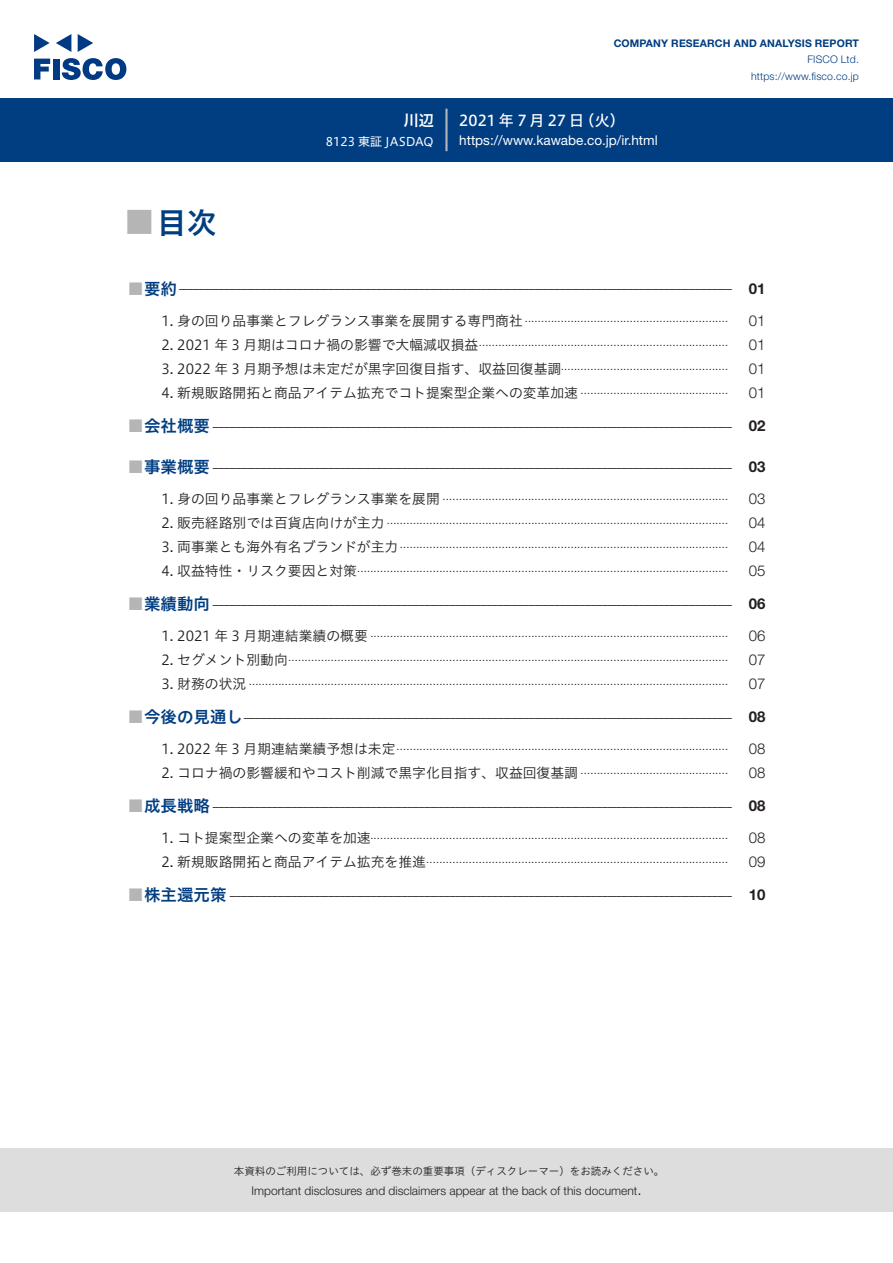
<style>
.page{position:relative;width:893px;height:1263px;background:#fff}
.page>*{position:absolute;margin:0;border:0;box-sizing:border-box;transform-origin:0 0}
.t1{font:30px "Hiragino UD Sans Std N W6";color:#003d81}
.t2{font:700 24px "Koz Go Pro";color:#b5b5b6}
.t3{font:16.5px "Hiragino UD Sans Std W6";color:#003d81}
.t4{font:300 15px "Helvetica Neue LT Std";color:#231f20}
.t5{font:700 15px "Helvetica Neue LT Std";color:#231f20}
.t6{font:15px "Hiragino UD Sans F Std N W5";letter-spacing:.01em;color:#fff}
.t7{font:15px "Hiragino UD Sans F Std N W6";color:#fff}
.t8{font:13.8px "Hiragino UD Sans Std W3";color:#231f20}
.t9{font:13.5px "Helvetica Neue LT Std";color:#fff}
.t10{font:12px "Hiragino UD Sans Std W3";color:#231f20}
.t11{font:300 12px "Helvetica Neue LT Std";color:#231f20}
.t12{font:12px "Hiragino UD Sans F Std N W4";color:#fff}
.t13{font:10.5px "Hiragino UD Sans Std W3";color:#231f20}
.t14{font:700 10.5px "Helvetica Neue LT Std";letter-spacing:.015em;color:#003d81}
.t15{font:300 10.5px/16.5px "Helvetica Neue LT Std";letter-spacing:.015em;color:#003d81;text-align:right}
.t16{font:9px "Hiragino UD Sans Std W3";color:#231f20}
.s1{color:#b5b5b6}
</style>
<div class="page">
<div style="left:0;top:1148px;width:893px;height:64px;background:#ddd"></div>
<svg style="left:34px;top:59px;width:16px;height:20px"></svg>
<div style="left:53px;top:59px;width:6px;height:20px;background:#003a83"></div>
<svg style="left:62px;top:58px;width:64px;height:22px"></svg>
<svg style="left:34px;top:34px;width:16px;height:18px"></svg>
<svg style="left:78px;top:34px;width:15px;height:18px"></svg>
<svg style="left:56px;top:34px;width:15px;height:18px"></svg>
<div style="left:0;top:98px;width:893px;height:64px;background:#003d81"></div>
<hr style="left:445px;top:109px;width:3px;height:42px;background:#b5b5b6">
<p class="t2" style="left:128px;top:207px;width:25px">█</p>
<p class="t1" style="left:157px;top:199px;width:61px">目次</p>
<h3 class="t7" style="left:404px;top:109px;width:31px">川辺</h3>
<h3 class="t12" style="left:326px;top:132px;width:109px">8123 東証 JASDAQ</h3>
<p class="t14" style="left:614px;top:37px;width:247px">COMPANY RESEARCH AND ANALYSIS REPORT</p>
<p class="t15" style="left:751px;top:51px;width:109px">FISCO Ltd. https://www.fisco.co j p.</p>
<h3 class="t6" style="left:579px;top:109px;width:47px">（火(</h3>
<h3 class="t6" style="left:459px;top:109px;width:127px">2021年 7月27 日</h3>
<h3 class="t9" style="left:459px;top:132px;width:200px">https://www.kawabe.co j p. .i r/ html</h3>
<p class="t3" style="left:128px;top:276px;width:51px"><span class="s1">■</span>要約</p>
<p class="t10" style="left:177px;top:280px;width:557px">-----------------------------------------------------------------------------------------------------------------------------------------------------------------------------------------------------</p>
<p class="t8" style="left:162px;top:310px;width:363px">1. 身の回り品事業とフレグランス事業を展開する専門商社</p>
<p class="t16" style="left:525px;top:312px;width:204px">..............................................................</p>
<p class="t8" style="left:162px;top:334px;width:318px">2. 2021 年 3 月期はコロナ禍の影響で大幅減収損益</p>
<p class="t16" style="left:479px;top:336px;width:250px">............................................................................</p>
<p class="t8" style="left:162px;top:358px;width:401px">3. 2022 年 3 月期予想は未定だが黒字回復目指す、収益回復基調</p>
<p class="t16" style="left:561px;top:360px;width:168px">...................................................</p>
<p class="t8" style="left:162px;top:382px;width:418px">4. 新規販路開拓と商品アイテム拡充でコト提案型企業への変革加速</p>
<p class="t16" style="left:581px;top:384px;width:148px">.............................................</p>
<p class="t3" style="left:128px;top:413px;width:84px"><span class="s1">■</span>会社概要</p>
<p class="t10" style="left:210px;top:417px;width:524px">-----------------------------------------------------------------------------------------------------------------------------------------------------------------------------------------</p>
<p class="t3" style="left:128px;top:454px;width:84px"><span class="s1">■</span>事業概要</p>
<p class="t10" style="left:210px;top:458px;width:524px">-----------------------------------------------------------------------------------------------------------------------------------------------------------------------------------------</p>
<p class="t8" style="left:162px;top:488px;width:280px">1. 身の回り品事業とフレグランス事業を展開</p>
<p class="t16" style="left:443px;top:490px;width:286px">.......................................................................................</p>
<p class="t8" style="left:162px;top:512px;width:225px">2. 販売経路別では百貨店向けが主力</p>
<p class="t16" style="left:387px;top:514px;width:342px">........................................................................................................</p>
<p class="t8" style="left:162px;top:536px;width:238px">3. 両事業とも海外有名ブランドが主力</p>
<p class="t16" style="left:400px;top:538px;width:329px">....................................................................................................</p>
<p class="t8" style="left:162px;top:560px;width:197px">4. 収益特性・リスク要因と対策</p>
<p class="t16" style="left:358px;top:562px;width:372px">.................................................................................................................</p>
<p class="t3" style="left:128px;top:591px;width:84px"><span class="s1">■</span>業績動向</p>
<p class="t10" style="left:210px;top:595px;width:524px">-----------------------------------------------------------------------------------------------------------------------------------------------------------------------------------------</p>
<p class="t8" style="left:162px;top:625px;width:208px">1. 2021 年 3 月期連結業績の概要</p>
<p class="t16" style="left:371px;top:627px;width:359px">.............................................................................................................</p>
<p class="t8" style="left:162px;top:649px;width:128px">2. セグメント別動向</p>
<p class="t16" style="left:289px;top:651px;width:441px">......................................................................................................................................</p>
<p class="t8" style="left:162px;top:673px;width:86px">3. 財務の状況</p>
<p class="t16" style="left:249px;top:675px;width:480px">..................................................................................................................................................</p>
<p class="t3" style="left:128px;top:704px;width:117px"><span class="s1">■</span>今後の見通し</p>
<p class="t10" style="left:243px;top:708px;width:491px">------------------------------------------------------------------------------------------------------------------------------------------------------------------------------</p>
<p class="t8" style="left:162px;top:738px;width:235px">1. 2022 年 3 月期連結業績予想は未定</p>
<p class="t16" style="left:397px;top:740px;width:332px">.....................................................................................................</p>
<p class="t8" style="left:162px;top:762px;width:418px">2. コロナ禍の影響緩和やコスト削減で黒字化目指す、収益回復基調</p>
<p class="t16" style="left:581px;top:764px;width:148px">.............................................</p>
<p class="t3" style="left:128px;top:793px;width:84px"><span class="s1">■</span>成長戦略</p>
<p class="t10" style="left:210px;top:797px;width:524px">-----------------------------------------------------------------------------------------------------------------------------------------------------------------------------------------</p>
<p class="t8" style="left:162px;top:827px;width:211px">1. コト提案型企業への変革を加速</p>
<p class="t16" style="left:371px;top:829px;width:359px">.............................................................................................................</p>
<p class="t8" style="left:162px;top:851px;width:266px">2. 新規販路開拓と商品アイテム拡充を推進</p>
<p class="t16" style="left:426px;top:853px;width:303px">............................................................................................</p>
<p class="t3" style="left:128px;top:882px;width:101px"><span class="s1">■</span>株主還元策</p>
<p class="t10" style="left:227px;top:886px;width:508px">-----------------------------------------------------------------------------------------------------------------------------------------------------------------------------------</p>
<p class="t5" style="left:749px;top:279px;width:18px">01</p>
<p class="t4" style="left:749px;top:311px;width:18px">01</p>
<p class="t4" style="left:749px;top:335px;width:18px">01</p>
<p class="t4" style="left:749px;top:359px;width:18px">01</p>
<p class="t4" style="left:749px;top:383px;width:18px">01</p>
<p class="t5" style="left:749px;top:416px;width:18px">02</p>
<p class="t5" style="left:749px;top:457px;width:18px">03</p>
<p class="t4" style="left:749px;top:489px;width:18px">03</p>
<p class="t4" style="left:749px;top:513px;width:18px">04</p>
<p class="t4" style="left:749px;top:537px;width:18px">04</p>
<p class="t4" style="left:749px;top:561px;width:18px">05</p>
<p class="t5" style="left:749px;top:594px;width:18px">06</p>
<p class="t4" style="left:749px;top:626px;width:18px">06</p>
<p class="t4" style="left:749px;top:650px;width:18px">07</p>
<p class="t4" style="left:749px;top:674px;width:18px">07</p>
<p class="t5" style="left:749px;top:707px;width:18px">08</p>
<p class="t4" style="left:749px;top:739px;width:18px">08</p>
<p class="t4" style="left:749px;top:763px;width:18px">08</p>
<p class="t5" style="left:749px;top:796px;width:18px">08</p>
<p class="t4" style="left:749px;top:828px;width:18px">08</p>
<p class="t4" style="left:749px;top:852px;width:18px">09</p>
<p class="t5" style="left:749px;top:885px;width:18px">10</p>
<p class="t13" style="left:234px;top:1163px;width:432px">本資料のご利用については、必ず巻末の重要事項（ディスクレーマー）をお読みください。</p>
<h3 class="t4" style="left:637px;top:1180px;width:6px">.</h3>
<h3 class="t11" style="left:251px;top:1183px;width:387px">Important disclosures and disclaimers appear at the back of this document</h3>
</div>
